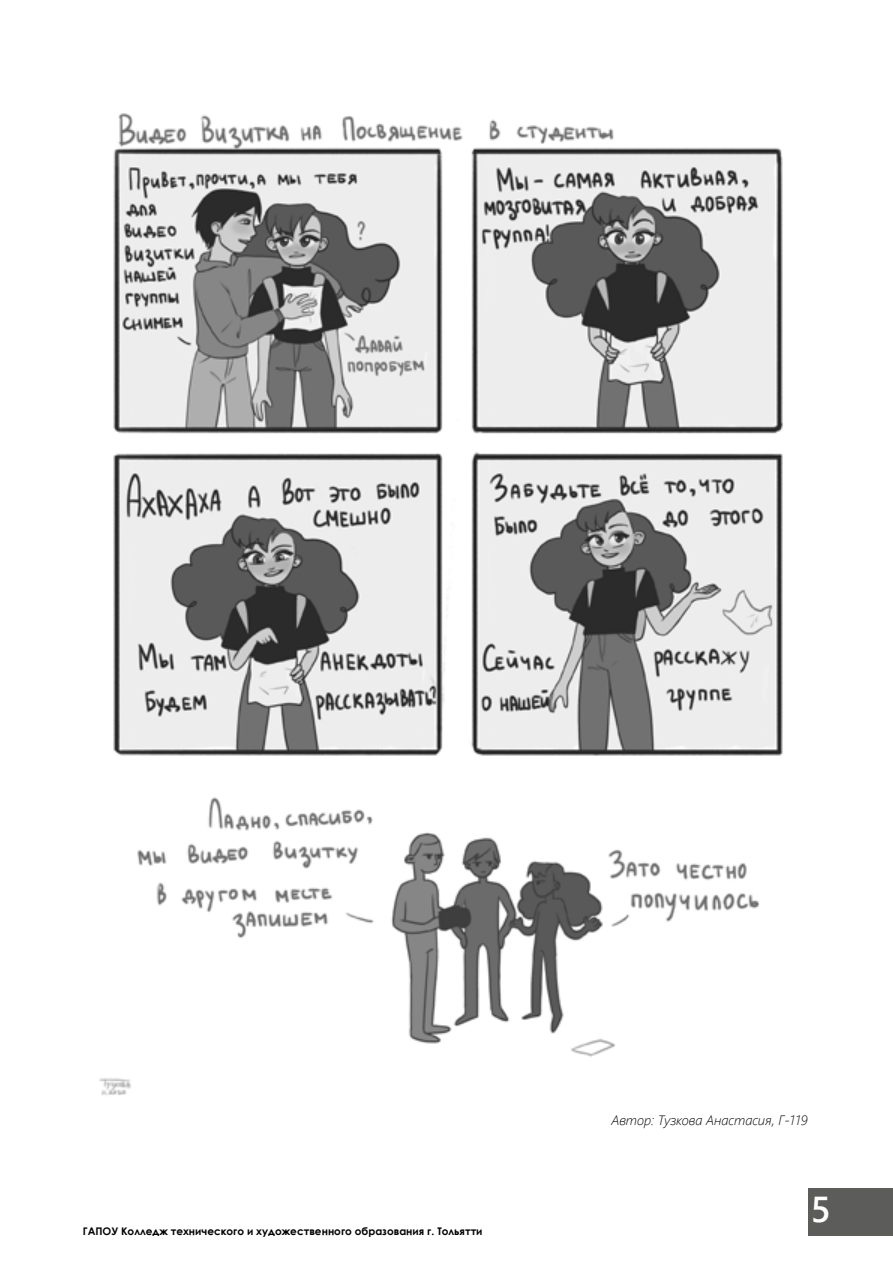
<style>
.page{position:relative;width:893px;height:1263px;background:#fff}
.page>*{position:absolute;margin:0;border:0;box-sizing:border-box;transform-origin:0 0}
.t1{font:600 36px "Segoe UI";color:#fff}
.t2{font:italic 300 13.5px "Segoe UI";color:#000}
.t3{font:700 10.5px "Century Gothic";color:#000}
</style>
<div class="page">
<div style="left:808px;top:1188px;width:85px;height:47px;background:#5c5c5b"></div>
<img style="left:99px;top:113px;width:684px;height:983px">
<p class="t3" style="left:83px;top:1223px;width:401px">ГАПОУ Колледж технического и художественного образования г. Тольятти</p>
<p class="t2" style="left:612px;top:1107px;width:198px">Автор: Тузкова Анастасия, Г-119</p>
<h1 class="t1" style="left:811px;top:1175px;width:21px">5</h1>
</div>
